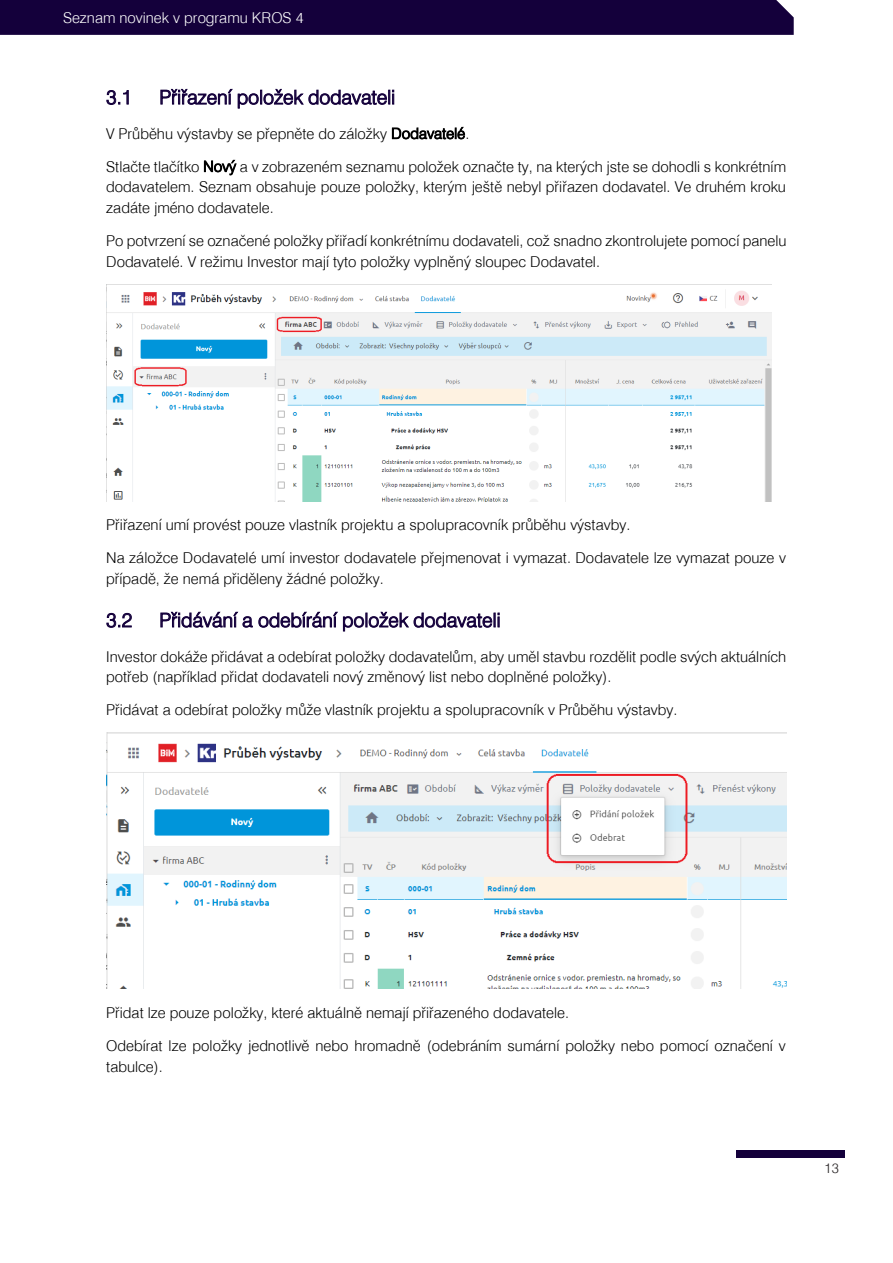
<style>
.page{position:relative;width:893px;height:1263px;background:#fff}
.page>*{position:absolute;margin:0;border:0;box-sizing:border-box;transform-origin:0 0}
.t1{font:300 19.5px "Swiss 721 TL";color:#14003b}
.t2{font:300 15px/33px "Swiss 721 TL";color:#000}
.t3{font:300 15px "Swiss 721 TL";color:#fff}
.t4{font:300 13.5px "Swiss 721 TL";color:#231f20}
</style>
<div class="page">
<div style="left:736px;top:1150px;width:108px;height:7px;background:#14003b"></div>
<div style="left:0;top:0;width:794px;height:35px;background:#14003b"></div>
<img style="left:106px;top:284px;width:665px;height:217px">
<img style="left:106px;top:732px;width:681px;height:257px">
<p class="t3" style="left:63px;top:8px;width:242px">Seznam novinek v programu KROS 4</p>
<p class="t1" style="left:106px;top:85px;width:27px">3.1</p>
<p class="t1" style="left:159px;top:85px;width:237px">Přiřazení položek dodavateli</p>
<p class="t2" style="left:106px;top:116px;width:681px">V Průběhu výstavby se přepněte do záložky Dodavatelé.<br>Stlačte tlačítko Nový a v zobrazeném seznamu položek označte ty, na kterých jste se dohodli s konkrétním</p>
<p class="t2" style="left:106px;top:176px;width:681px;line-height:20.7px">dodavatelem. Seznam obsahuje pouze položky, kterým ještě nebyl přiřazen dodavatel. Ve druhém kroku zadáte jméno dodavatele.</p>
<p class="t2" style="left:106px;top:230px;width:682px;line-height:20.7px">Po potvrzení se označené položky přiřadí konkrétnímu dodavateli, což snadno zkontrolujete pomocí panelu<br>Dodavatelé. V režimu Investor mají tyto položky vyplněný sloupec Dodavatel.</p>
<p class="t2" style="left:106px;top:508px;width:681px">Přiřazení umí provést pouze vlastník projektu a spolupracovník průběhu výstavby.<br>Na záložce Dodavatelé umí investor dodavatele přejmenovat i vymazat. Dodavatele lze vymazat pouze v</p>
<p class="t2" style="left:106px;top:561px;width:279px">případě, že nemá přiděleny žádné položky.</p>
<p class="t1" style="left:106px;top:607px;width:27px">3.2</p>
<p class="t1" style="left:159px;top:607px;width:343px">Přidávání a odebírání položek dodavateli</p>
<p class="t2" style="left:106px;top:645px;width:682px;line-height:20.7px">Investor dokáže přidávat a odebírat položky dodavatelům, aby uměl stavbu rozdělit podle svých aktuálních potřeb (například přidat dodavateli nový změnový list nebo doplněné položky).</p>
<p class="t2" style="left:106px;top:693px;width:573px">Přidávat a odebírat položky může vlastník projektu a spolupracovník v Průběhu výstavby.</p>
<p class="t2" style="left:106px;top:996px;width:681px">Přidat lze pouze položky, které aktuálně nemají přiřazeného dodavatele.<br>Odebírat lze položky jednotlivě nebo hromadně (odebráním sumární položky nebo pomocí označení v</p>
<p class="t2" style="left:106px;top:1049px;width:58px">tabulce).</p>
<p class="t4" style="left:825px;top:1160px;width:16px">13</p>
</div>
